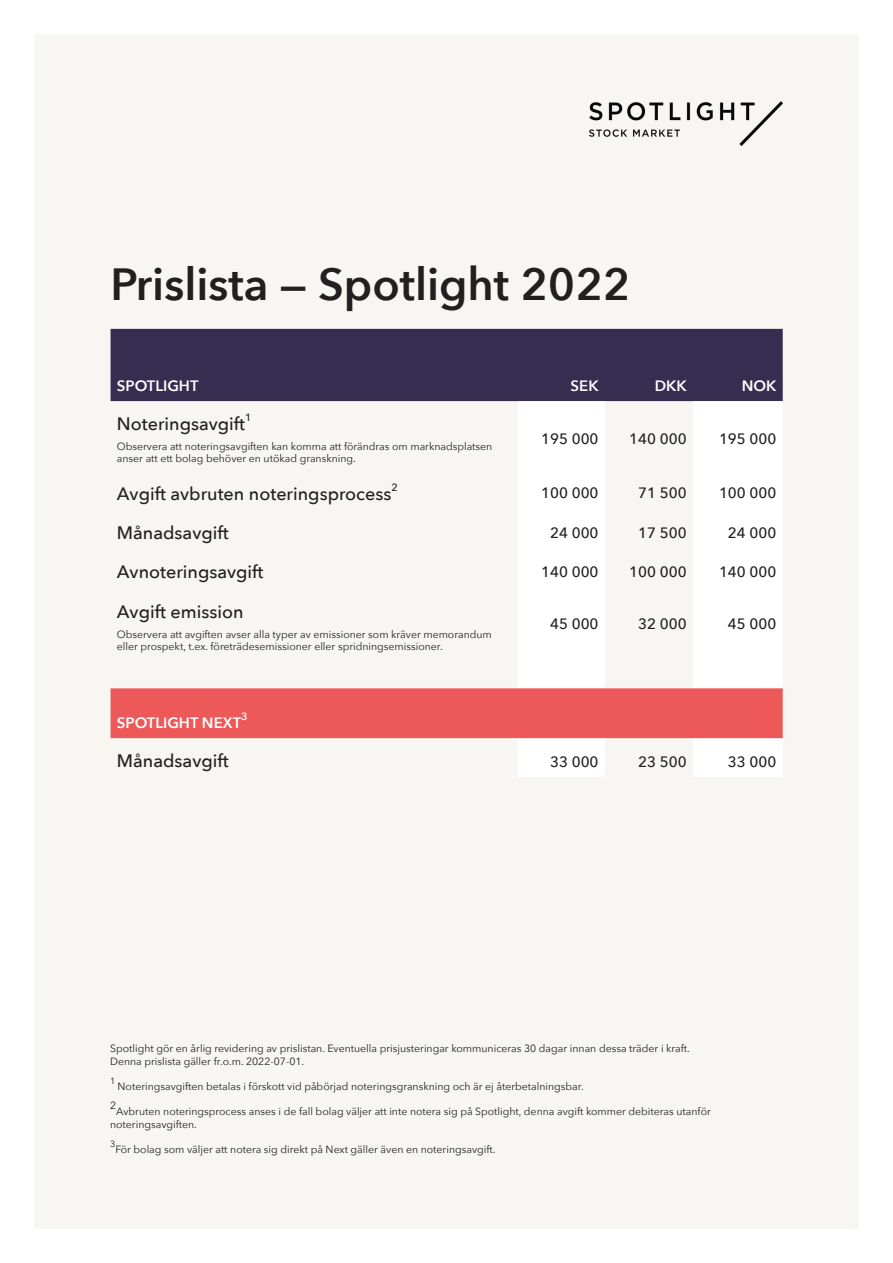
<style>
.page{position:relative;width:893px;height:1263px;background:#fff}
.page>*{position:absolute;margin:0;border:0;box-sizing:border-box;transform-origin:0 0}
.t1{font:600 45px "Avenir Next";color:#231f20}
.t2{font:500 18px "Avenir Next";color:#231f20}
.t3{font:500 15px "Avenir Next";color:#231f20}
.t4{font:600 15px "Avenir Next";color:#fff}
.t5{font:10.5px/12.6px "Avenir Next";color:#231f20}
.t6{font:500 10.5px "Avenir Next";color:#231f20}
.t7{font:600 10.5px "Avenir Next";color:#fff}
.t8{font:9px "Avenir Next";color:#231f20}
</style>
<div class="page">
<div style="left:34px;top:34px;width:825px;height:1195px;background:#f7f6f3"></div>
<img style="left:590px;top:102px;width:193px;height:43px">
<div style="left:111px;top:329px;width:672px;height:72px;background:#352e50"></div>
<svg style="left:518px;top:401px;width:265px;height:376px;fill:#fff"></svg>
<div style="left:111px;top:688px;width:672px;height:50px;background:#ed5959"></div>
<p class="t1" style="left:111px;top:246px;width:521px">Prislista — Spotlight 2022</p>
<p class="t4" style="left:117px;top:372px;width:83px">SPOTLIGHT</p>
<p class="t4" style="left:571px;top:372px;width:30px">SEK</p>
<p class="t4" style="left:655px;top:372px;width:34px">DKK</p>
<p class="t4" style="left:742px;top:372px;width:36px">NOK</p>
<p class="t2" style="left:117px;top:408px;width:130px">Noteringsavgift</p>
<p class="t6" style="left:245px;top:408px;width:8px">1</p>
<p class="t5" style="left:117px;top:439px;width:377px">Observera att noteringsavgiften kan komma att förändras om marknadsplatsen anser att ett bolag behöver en utökad granskning.</p>
<p class="t3" style="left:541px;top:426px;width:59px">195 000</p>
<p class="t3" style="left:629px;top:426px;width:59px">140 000</p>
<p class="t3" style="left:719px;top:426px;width:59px">195 000</p>
<p class="t2" style="left:117px;top:478px;width:276px">Avgift avbruten noteringsprocess</p>
<p class="t6" style="left:391px;top:478px;width:8px">2</p>
<p class="t3" style="left:541px;top:480px;width:59px">100 000</p>
<p class="t3" style="left:638px;top:480px;width:50px">71 500</p>
<p class="t3" style="left:719px;top:480px;width:59px">100 000</p>
<p class="t2" style="left:117px;top:518px;width:113px">Månadsavgift</p>
<p class="t3" style="left:550px;top:520px;width:50px">24 000</p>
<p class="t3" style="left:638px;top:520px;width:50px">17 500</p>
<p class="t3" style="left:728px;top:520px;width:50px">24 000</p>
<p class="t2" style="left:117px;top:557px;width:148px">Avnoteringsavgift</p>
<p class="t3" style="left:541px;top:559px;width:59px">140 000</p>
<p class="t3" style="left:629px;top:559px;width:59px">100 000</p>
<p class="t3" style="left:719px;top:559px;width:59px">140 000</p>
<p class="t2" style="left:117px;top:596px;width:128px">Avgift emission</p>
<p class="t5" style="left:117px;top:627px;width:376px">Observera att avgiften avser alla typer av emissioner som kräver memorandum eller prospekt, t.ex. företrädesemissioner eller spridningsemissioner.</p>
<p class="t3" style="left:550px;top:611px;width:50px">45 000</p>
<p class="t3" style="left:638px;top:611px;width:50px">32 000</p>
<p class="t3" style="left:728px;top:611px;width:50px">45 000</p>
<p class="t7" style="left:241px;top:707px;width:8px">3</p>
<p class="t4" style="left:117px;top:709px;width:126px">SPOTLIGHT NEXT</p>
<p class="t2" style="left:117px;top:745px;width:113px">Månadsavgift</p>
<p class="t3" style="left:550px;top:749px;width:50px">33 000</p>
<p class="t3" style="left:638px;top:749px;width:50px">23 500</p>
<p class="t3" style="left:728px;top:749px;width:50px">33 000</p>
<p class="t5" style="left:110px;top:1042px;width:581px">Spotlight gör en årlig revidering av prislistan. Eventuella prisjusteringar kommuniceras 30 dagar innan dessa träder i kraft.</p>
<p class="t5" style="left:110px;top:1054px;width:196px">Denna prislista gäller fr.o.m. 2022-07-01.</p>
<p class="t8" style="left:110px;top:1073px;width:7px">1</p>
<p class="t5" style="left:118px;top:1080px;width:468px">Noteringsavgiften betalas i förskott vid påbörjad noteringsgranskning och är ej återbetalningsbar.</p>
<p class="t5" style="left:110px;top:1099px;width:8px">2</p>
<p class="t5" style="left:110px;top:1105px;width:602px;text-indent:6px">Avbruten noteringsprocess anses i de fall bolag väljer att inte notera sig på Spotlight, denna avgift kommer debiteras utanför noteringsavgiften.</p>
<p class="t8" style="left:110px;top:1136px;width:7px">3</p>
<p class="t5" style="left:115px;top:1143px;width:382px">För bolag som väljer att notera sig direkt på Next gäller även en noteringsavgift.</p>
</div>
